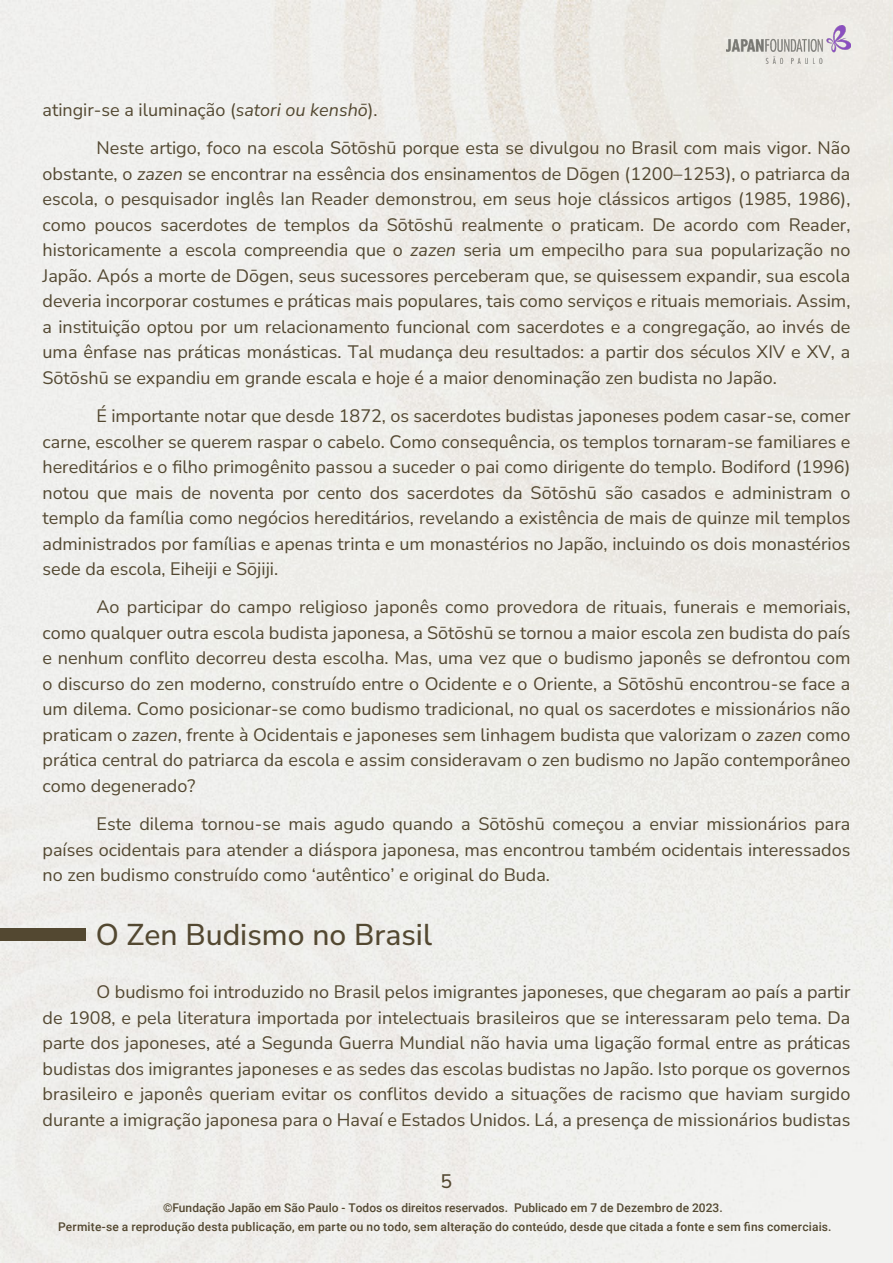
<style>
.page{position:relative;width:893px;height:1263px;background:#efeeea}
.page>*{position:absolute;margin:0;border:0;box-sizing:border-box;transform-origin:0 0}
.Título{font:200 30px "Nunito Sans 12 pt";color:#534831}
.t1{font:200 19.5px "Nunito Sans 12 pt";color:#534831}
.Rodapé{font:200 18px/25.5px "Nunito Sans 12 pt";color:#534831;text-align:justify}
.t2{font:500 12px/19.8px "Roboto";letter-spacing:.015em;color:#534831;text-align:center}
.s1{font-style:italic}
</style>
<div class="page">
<img style="left:726px;top:25px;width:124px;height:39px">
<div style="left:0;top:928px;width:85px;height:13px;background:#534831"></div>
<p class="Rodapé" style="left:43px;top:96px;width:337px">atingir-se a iluminação (<span class="s1">satori ou kenshō</span>).</p>
<p class="Rodapé" style="left:43px;top:135px;width:809px;text-indent:54px">Neste artigo, foco na escola Sōtōshū porque esta se divulgou no Brasil com mais vigor. Não obstante, o <span class="s1">zazen</span> se encontrar na essência dos ensinamentos de Dōgen (1200–1253), o patriarca da escola, o pesquisador inglês Ian Reader demonstrou, em seus hoje clássicos artigos (1985, 1986), como poucos sacerdotes de templos da Sōtōshū realmente o praticam. De acordo com Reader, historicamente a escola compreendia que o <span class="s1">zazen</span> seria um empecilho para sua popularização no Japão. Após a morte de Dōgen, seus sucessores perceberam que, se quisessem expandir, sua escola deveria incorporar costumes e práticas mais populares, tais como serviços e rituais memoriais. Assim, a instituição optou por um relacionamento funcional com sacerdotes e a congregação, ao invés de uma ênfase nas práticas monásticas. Tal mudança deu resultados: a partir dos séculos XIV e XV, a Sōtōshū se expandiu em grande escala e hoje é a maior denominação zen budista no Japão.</p>
<p class="Rodapé" style="left:43px;top:402px;width:809px;text-indent:54px">É importante notar que desde 1872, os sacerdotes budistas japoneses podem casar-se, comer carne, escolher se querem raspar o cabelo. Como consequência, os templos tornaram-se familiares e hereditários e o filho primogênito passou a suceder o pai como dirigente do templo. Bodiford (1996) notou que mais de noventa por cento dos sacerdotes da Sōtōshū são casados e administram o templo da família como negócios hereditários, revelando a existência de mais de quinze mil templos administrados por famílias e apenas trinta e um monastérios no Japão, incluindo os dois monastérios sede da escola, Eiheiji e Sōjiji.</p>
<p class="Rodapé" style="left:43px;top:594px;width:809px;text-indent:54px">Ao participar do campo religioso japonês como provedora de rituais, funerais e memoriais, como qualquer outra escola budista japonesa, a Sōtōshū se tornou a maior escola zen budista do país e nenhum conflito decorreu desta escolha. Mas, uma vez que o budismo japonês se defrontou com o discurso do zen moderno, construído entre o Ocidente e o Oriente, a Sōtōshū encontrou-se face a um dilema. Como posicionar-se como budismo tradicional, no qual os sacerdotes e missionários não praticam o <span class="s1">zazen</span>, frente à Ocidentais e japoneses sem linhagem budista que valorizam o <span class="s1">zazen</span> como prática central do patriarca da escola e assim consideravam o zen budismo no Japão contemporâneo como degenerado?</p>
<p class="Rodapé" style="left:43px;top:810px;width:809px;text-indent:54px">Este dilema tornou-se mais agudo quando a Sōtōshū começou a enviar missionários para países ocidentais para atender a diáspora japonesa, mas encontrou também ocidentais interessados no zen budismo construído como ‘autêntico’ e original do Buda.</p>
<p class="Título" style="left:96px;top:913px;width:338px">O Zen Budismo no Brasil</p>
<p class="Rodapé" style="left:43px;top:979px;width:809px;text-indent:54px">O budismo foi introduzido no Brasil pelos imigrantes japoneses, que chegaram ao país a partir de 1908, e pela literatura importada por intelectuais brasileiros que se interessaram pelo tema. Da parte dos japoneses, até a Segunda Guerra Mundial não havia uma ligação formal entre as práticas budistas dos imigrantes japoneses e as sedes das escolas budistas no Japão. Isto porque os governos brasileiro e japonês queriam evitar os conflitos devido a situações de racismo que haviam surgido durante a imigração japonesa para o Havaí e Estados Unidos. Lá, a presença de missionários budistas</p>
<p class="t1" style="left:441px;top:1168px;width:13px">5</p>
<p class="t2" style="left:58px;top:1197px;width:775px">©Fundação Japão em São Paulo - Todos os direitos reservados. Publicado em 7 de Dezembro de 2023.<br>Permite-se a reprodução desta publicação, em parte ou no todo, sem alteração do conteúdo, desde que citada a fonte e sem fins comerciais.</p>
</div>
